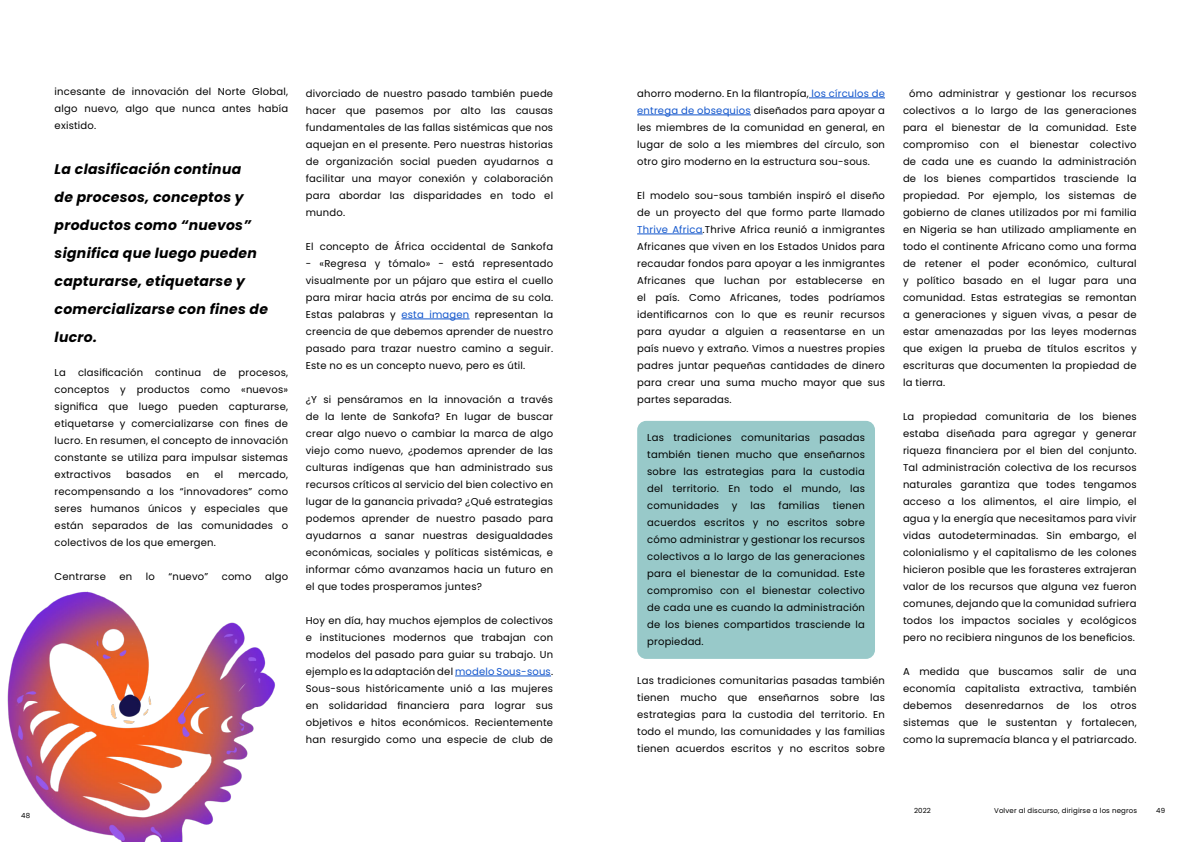
<style>
.page{position:relative;width:1191px;height:842px;background:#fff}
.page>*{position:absolute;margin:0;border:0;box-sizing:border-box;transform-origin:0 0}
.Pull_Quote{font:italic 700 14px/28px "Poppins";letter-spacing:.02em;color:#000}
.Body_Text{font:10px/17px "Poppins";letter-spacing:.02em;color:#000;text-align:justify}
.Person_1{font:10px/17px "Poppins";letter-spacing:.02em;color:#000;text-align:justify}
.t1{font:7px "Poppins";letter-spacing:.02em;color:#000}
.s1{color:#15c}
.s2{color:#fff}
</style>
<div class="page">
<hr style="left:401px;top:319px;width:68px;height:1px;background:#15c">
<hr style="left:455px;top:676px;width:96px;height:1px;background:#15c">
<img style="left:7px;top:591px;width:268px;height:251px">
<hr style="left:809px;top:98px;width:76px;height:1px;background:#15c">
<hr style="left:637px;top:115px;width:114px;height:1px;background:#15c">
<hr style="left:637px;top:234px;width:65px;height:1px;background:#15c">
<div style="left:637px;top:421px;width:238px;height:238px;background:#98c9c9;border-radius:9px"></div>
<p class="Body_Text" style="left:55px;top:83px;width:235px">incesante de innovación del Norte Global, algo nuevo, algo que nunca antes había existido.</p>
<h4 class="Pull_Quote" style="left:55px;top:155px;width:215px">La clasificación continua<br>de procesos, conceptos y productos como “nuevos” significa que luego pueden capturarse, etiquetarse y comercializarse con fines de lucro.</h4>
<p class="Body_Text" style="left:55px;top:364px;width:235px">La clasificación continua de procesos, conceptos y productos como «nuevos» significa que luego pueden capturarse, etiquetarse y comercializarse con fines de lucro. En resumen, el concepto de innovación constante se utiliza para impulsar sistemas extractivos</p>
<p class="Body_Text" style="left:55px;top:466px;width:235px;text-indent:184px">mercado, recompensando a los “innovadores” como seres humanos únicos y especiales que están separados de las comunidades o colectivos de los que emergen.</p>
<p class="Body_Text" style="left:55px;top:568px;width:53px">Centrarse</p>
<p class="Body_Text" style="left:119px;top:568px;width:14px">en</p>
<p class="Body_Text" style="left:146px;top:568px;width:11px">lo</p>
<p class="Body_Text" style="left:168px;top:568px;width:41px">“nuevo”</p>
<p class="Body_Text" style="left:222px;top:568px;width:31px">como</p>
<p class="Body_Text" style="left:265px;top:568px;width:24px">algo</p>
<p class="Body_Text" style="left:126px;top:466px;width:47px">basados</p>
<p class="Body_Text" style="left:186px;top:466px;width:14px">en</p>
<p class="Body_Text" style="left:214px;top:466px;width:10px">el</p>
<p class="Body_Text" style="left:306px;top:85px;width:249px">divorciado de nuestro pasado también puede hacer que pasemos por alto las causas fundamentales de las fallas sistémicas que nos aquejan en el presente. Pero nuestras historias de organización social pueden ayudarnos a facilitar una mayor conexión y colaboración para abordar las disparidades en todo el mundo.</p>
<p class="Body_Text" style="left:306px;top:238px;width:249px">El concepto de África occidental de Sankofa</p>
<p class="Body_Text" style="left:306px;top:255px;width:249px">- «Regresa y tómalo» - está representado visualmente por un pájaro que estira el cuello para mirar hacia atrás por encima de su cola.<br>Estas palabras y <span class="s1">esta imagen</span> representan la creencia de que debemos aprender de nuestro pasado para trazar nuestro camino a seguir.<br>Este no es un concepto nuevo, pero es útil.</p>
<p class="Body_Text" style="left:306px;top:391px;width:249px">¿Y si pensáramos en la innovación a través de la lente de Sankofa? En lugar de buscar crear algo nuevo o cambiar la marca de algo viejo como nuevo, ¿podemos aprender de las culturas indígenas que han administrado sus recursos críticos al servicio del bien colectivo en lugar de la ganancia privada? ¿Qué estrategias podemos aprender de nuestro pasado para ayudarnos a sanar nuestras desigualdades económicas, sociales y políticas sistémicas, e informar cómo avanzamos hacia un futuro en el que todes prosperamos juntes?</p>
<p class="Body_Text" style="left:306px;top:612px;width:249px">Hoy en día, hay muchos ejemplos de colectivos e instituciones modernos que trabajan con modelos del pasado para guiar su trabajo. Un ejemplo es la adaptación del <span class="s1">modelo Sous-sous</span>.<br>Sous-sous históricamente unió a las mujeres en solidaridad financiera para lograr sus objetivos e hitos económicos. Recientemente han resurgido como una especie de club de</p>
<p class="t1" style="left:21px;top:812px;width:10px">48</p>
<p class="Body_Text" style="left:637px;top:85px;width:249px">ahorro moderno. En la filantropía, <span class="s1">los círculos de entrega de obsequios</span> diseñados para apoyar a les miembres de la comunidad en general, en lugar de solo a les miembres del círculo, son otro giro moderno en la estructura sou-sous.</p>
<p class="Body_Text" style="left:637px;top:187px;width:249px">El modelo sou-sous también inspiró el diseño de un proyecto del que formo parte llamado <span class="s1">Thrive Africa</span>.Thrive Africa reunió a inmigrantes Africanes que viven en los Estados Unidos para recaudar fondos para apoyar a les inmigrantes Africanes que luchan por establecerse en el país. Como Africanes, todes podríamos identificarnos con lo que es reunir recursos para ayudar a alguien a reasentarse en un país nuevo y extraño. Vimos a nuestres propies padres juntar pequeñas cantidades de dinero para crear una suma mucho mayor que sus partes separadas.</p>
<p class="Person_1" style="left:647px;top:429px;width:219px">Las tradiciones comunitarias pasadas también tienen mucho que enseñarnos sobre las estrategias para la custodia del territorio. En todo el mundo, las comunidades</p>
<p class="Person_1" style="left:732px;top:497px;width:7px">y</p>
<p class="Person_1" style="left:750px;top:497px;width:16px">las</p>
<p class="Person_1" style="left:778px;top:497px;width:43px">familias</p>
<p class="Person_1" style="left:647px;top:497px;width:219px;text-indent:185px">tienen acuerdos escritos y no escritos sobre cómo administrar y gestionar los recursos colectivos a lo largo de las generaciones para el bienestar de la comunidad. Este compromiso con el bienestar colectivo de cada une es cuando la administración de los bienes compartidos trasciende la propiedad.</p>
<p class="Body_Text" style="left:637px;top:672px;width:249px">Las tradiciones comunitarias pasadas también tienen mucho que enseñarnos sobre las estrategias para la custodia del territorio. En todo el mundo, las comunidades y las familias tienen acuerdos escritos y no escritos sobre</p>
<p class="Body_Text" style="left:903px;top:85px;width:235px"><span class="s2">c</span>ómo administrar y gestionar los recursos colectivos a lo largo de las generaciones para el bienestar de la comunidad. Este compromiso con el bienestar colectivo de cada une es cuando la administración de los bienes compartidos trasciende la propiedad. Por ejemplo, los sistemas de gobierno de clanes utilizados por mi familia en Nigeria se han utilizado ampliamente en todo el continente Africano como una forma de retener el poder económico, cultural y político basado en el lugar para una comunidad. Estas estrategias se remontan a generaciones y siguen vivas, a pesar de estar amenazadas por las leyes modernas que exigen la prueba de títulos escritos y escrituras que documenten la propiedad de la tierra.</p>
<p class="Body_Text" style="left:903px;top:408px;width:235px">La propiedad comunitaria de los bienes estaba diseñada para agregar y generar riqueza financiera por el bien del conjunto.<br>Tal administración colectiva de los recursos naturales garantiza que todes tengamos acceso a los alimentos, el aire limpio, el agua y la energía que necesitamos para vivir vidas autodeterminadas. Sin embargo, el colonialismo y el capitalismo de les colones hicieron posible que les forasteres extrajeran valor de los recursos que alguna vez fueron comunes, dejando que la comunidad sufriera todos los impactos sociales y ecológicos pero no recibiera ningunos de los beneficios.</p>
<p class="Body_Text" style="left:903px;top:663px;width:235px">A medida que buscamos salir de una economía capitalista extractiva, también debemos</p>
<p class="Body_Text" style="left:965px;top:697px;width:80px">desenredarnos</p>
<p class="Body_Text" style="left:1056px;top:697px;width:15px">de</p>
<p class="Body_Text" style="left:1082px;top:697px;width:16px">los</p>
<p class="Body_Text" style="left:903px;top:697px;width:235px;text-indent:207px">otros sistemas que le sustentan y fortalecen, como la supremacía blanca y el patriarcado.</p>
<p class="t1" style="left:914px;top:807px;width:18px">2022</p>
<p class="t1" style="left:994px;top:807px;width:144px">Volver al discurso, dirigirse a los negros</p>
<p class="t1" style="left:1156px;top:807px;width:10px">49</p>
</div>
